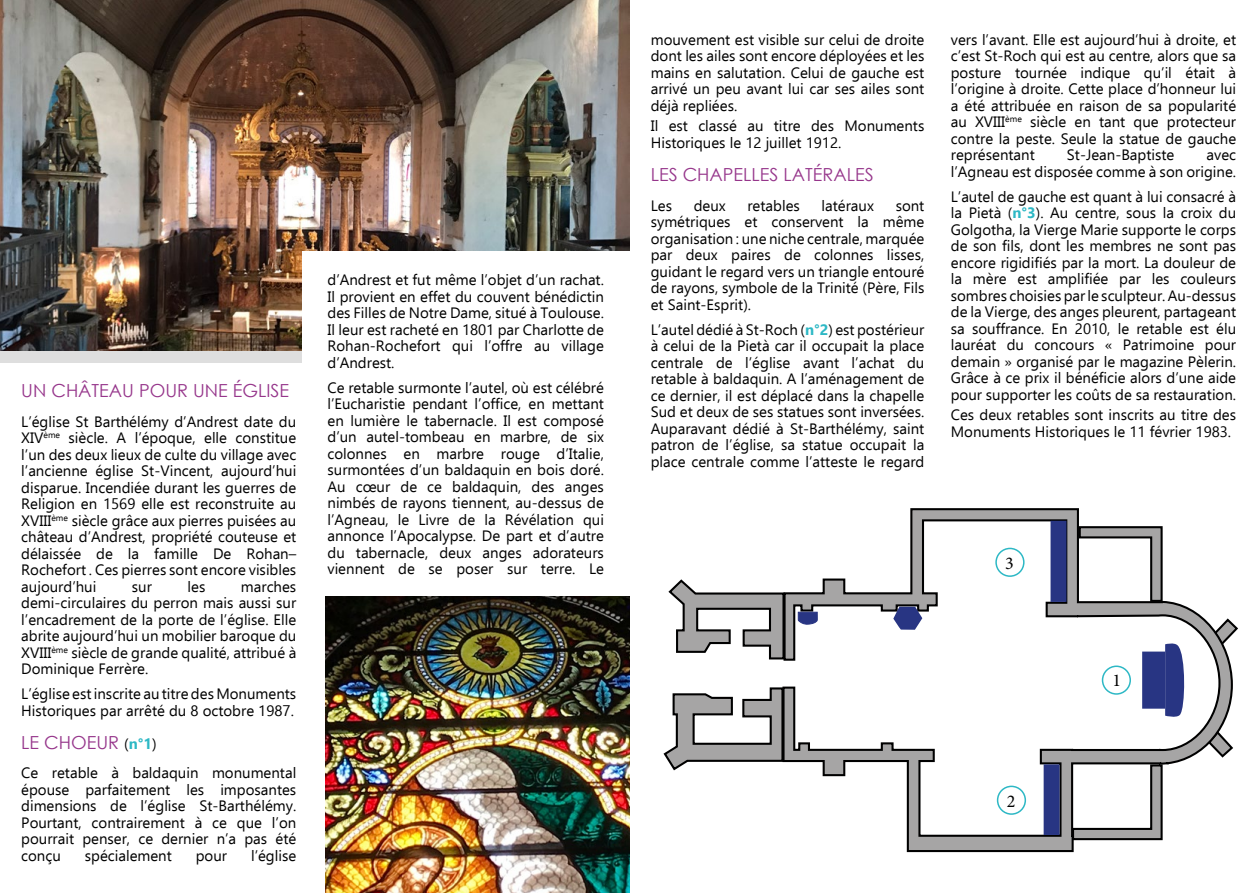
<style>
.page{position:relative;width:1259px;height:893px;background:#fff}
.page>*{position:absolute;margin:0;border:0;box-sizing:border-box;transform-origin:0 0}
.t1{font:18px "Century Gothic";color:#96368b}
.t2{font:18px "Minion Pro";color:#000}
.t3{font:15px/16.5px "Ebrima";color:#000;text-align:justify}
.s1{font-family:"Ebrima";font-size:15px;color:#000}
.s2{font-family:"Ebrima";font-weight:700;font-size:15px;color:#2db8c5}
.s3{font-weight:700;color:#2db8c5}
</style>
<div class="page">
<img style="left:0;top:0;width:629px;height:351px">
<img style="left:326px;top:596px;width:303px;height:297px">
<div style="left:0;top:351px;width:629px;height:11px;background:#dedede"></div>
<div style="left:302px;top:252px;width:327px;height:124px;background:#fff"></div>
<svg style="left:663px;top:687px;width:118px;height:84px"></svg>
<svg style="left:668px;top:579px;width:113px;height:81px"></svg>
<svg style="left:1234px;top:624px;width:4px;height:9px"></svg>
<svg style="left:781px;top:508px;width:453px;height:345px"></svg>
<div style="left:1043px;top:764px;width:16px;height:71px;background:#283583;border:2px solid #283583"></div>
<div style="left:1050px;top:521px;width:16px;height:81px;background:#283583;border:2px solid #283583"></div>
<svg style="left:1164px;top:643px;width:23px;height:74px"></svg>
<div style="left:1142px;top:652px;width:23px;height:57px;background:#283583;border:2px solid #283583"></div>
<svg style="left:892px;top:604px;width:31px;height:27px"></svg>
<svg style="left:797px;top:611px;width:21px;height:14px"></svg>
<div style="left:1102px;top:666px;width:28px;height:28px;background:#fff;border-radius:50%"></div>
<div style="left:1101px;top:665px;width:30px;height:30px;border:2px solid #2db8c5;border-radius:50%"></div>
<p class="t1" style="left:21px;top:378px;width:269px">UN CHÂTEAU POUR UNE ÉGLISE</p>
<p class="t3" style="left:21px;top:412px;width:276px">L’église St Barthélémy d’Andrest date du XIV<sup>ème</sup> siècle. A l’époque, elle constitue l’un des deux lieux de culte du village avec l’ancienne église St-Vincent, aujourd’hui disparue. Incendiée durant les guerres de Religion en 1569 elle est reconstruite au XVIII<sup>ème</sup> siècle grâce aux pierres puisées au château d’Andrest, propriété couteuse et délaissée de la famille De Rohan– Rochefort . Ces pierres sont encore visibles aujourd’hui</p>
<p class="t3" style="left:21px;top:577px;width:276px;text-indent:220px">marches demi-circulaires du perron mais aussi sur l’encadrement de la porte de l’église. Elle abrite aujourd’hui un mobilier baroque du XVIII<sup>ème</sup> siècle de grande qualité, attribué à Dominique Ferrère.</p>
<p class="t3" style="left:21px;top:685px;width:276px">L’église est inscrite au titre des Monuments<br>Historiques par arrêté du 8 octobre 1987.</p>
<p class="t1" style="left:21px;top:730px;width:137px">LE CHOEUR <span class="s1">(</span><span class="s2">n°1</span><span class="s1">)</span></p>
<p class="t3" style="left:21px;top:764px;width:276px">Ce retable à baldaquin monumental épouse parfaitement les imposantes dimensions de l’église St-Barthélémy.<br>Pourtant, contrairement à ce que l’on pourrait penser, ce dernier n’a pas été conçu</p>
<p class="t3" style="left:132px;top:577px;width:22px">sur</p>
<p class="t3" style="left:187px;top:577px;width:19px">les</p>
<p class="t3" style="left:85px;top:847px;width:89px">spécialement</p>
<p class="t3" style="left:196px;top:847px;width:33px">pour</p>
<p class="t3" style="left:251px;top:847px;width:47px">l’église</p>
<p class="t3" style="left:327px;top:271px;width:278px">d’Andrest et fut même l’objet d’un rachat.<br>Il provient en effet du couvent bénédictin des Filles de Notre Dame, situé à Toulouse.<br>Il leur est racheté en 1801 par Charlotte de Rohan-Rochefort qui l’offre au village d’Andrest.</p>
<p class="t3" style="left:327px;top:379px;width:278px">Ce retable surmonte l’autel, où est célébré l’Eucharistie pendant l’office, en mettant en lumière le tabernacle. Il est composé d’un autel-tombeau en marbre, de six colonnes en marbre rouge d’Italie, surmontées d’un baldaquin en bois doré.<br>Au cœur de ce baldaquin, des anges nimbés de rayons tiennent, au-dessus de l’Agneau, le Livre de la Révélation qui annonce l’Apocalypse. De part et d’autre du tabernacle, deux anges adorateurs viennent de se poser sur terre. Le</p>
<p class="t3" style="left:651px;top:31px;width:275px">mouvement est visible sur celui de droite dont les ailes sont encore déployées et les mains en salutation. Celui de gauche est arrivé un peu avant lui car ses ailes sont déjà repliées.</p>
<p class="t3" style="left:651px;top:117px;width:275px">Il est classé au titre des Monuments<br>Historiques le 12 juillet 1912.</p>
<p class="t1" style="left:651px;top:162px;width:224px">LES CHAPELLES LATÉRALES</p>
<p class="t3" style="left:651px;top:197px;width:23px">Les</p>
<p class="t3" style="left:693px;top:197px;width:34px">deux</p>
<p class="t3" style="left:747px;top:197px;width:54px">retables</p>
<p class="t3" style="left:821px;top:197px;width:54px">latéraux</p>
<p class="t3" style="left:651px;top:197px;width:275px;text-indent:245px">sont symétriques et conservent la même organisation : une niche centrale, marquée par deux paires de colonnes lisses, guidant le regard vers un triangle entouré de rayons, symbole de la Trinité (Père, Fils et Saint-Esprit).</p>
<p class="t3" style="left:651px;top:321px;width:275px">L’autel dédié à St-Roch (<span class="s3">n°2</span>) est postérieur à celui de la Pietà car il occupait la place centrale de l’église avant l’achat du retable à baldaquin. A l’aménagement de ce dernier, il est déplacé dans la chapelle Sud et deux de ses statues sont inversées.<br>Auparavant dédié à St-Barthélémy, saint patron de l’église, sa statue occupait la place centrale comme l’atteste le regard</p>
<p class="t3" style="left:951px;top:31px;width:287px">vers l’avant. Elle est aujourd’hui à droite, et c’est St-Roch qui est au centre, alors que sa posture tournée indique qu’il était à l’origine à droite. Cette place d’honneur lui a été attribuée en raison de sa popularité au XVIII<sup>ème</sup> siècle en tant que protecteur contre la peste. Seule la statue de gauche représentant</p>
<p class="t3" style="left:1067px;top:146px;width:109px">St-Jean-Baptiste</p>
<p class="t3" style="left:951px;top:146px;width:287px;text-align:right">avec<br>l’Agneau est disposée comme à son origine.</p>
<p class="t3" style="left:951px;top:188px;width:287px">L’autel de gauche est quant à lui consacré à la Pietà (<span class="s3">n°3</span>). Au centre, sous la croix du Golgotha, la Vierge Marie supporte le corps de son fils, dont les membres ne sont pas encore rigidifiés par la mort. La douleur de la mère est amplifiée par les couleurs sombres choisies par le sculpteur. Au-dessus de la Vierge, des anges pleurent, partageant sa souffrance. En 2010, le retable est élu lauréat du concours « Patrimoine pour demain » organisé par le magazine Pèlerin.<br>Grâce à ce prix il bénéficie alors d’une aide pour supporter les coûts de sa restauration.</p>
<p class="t3" style="left:951px;top:406px;width:287px">Ces deux retables sont inscrits au titre des<br>Monuments Historiques le 11 février 1983.</p>
<p class="t2" style="left:1005px;top:551px;width:10px">3</p>
<p class="t2" style="left:1112px;top:668px;width:10px">1</p>
<p class="t2" style="left:1006px;top:789px;width:10px">2</p>
</div>
